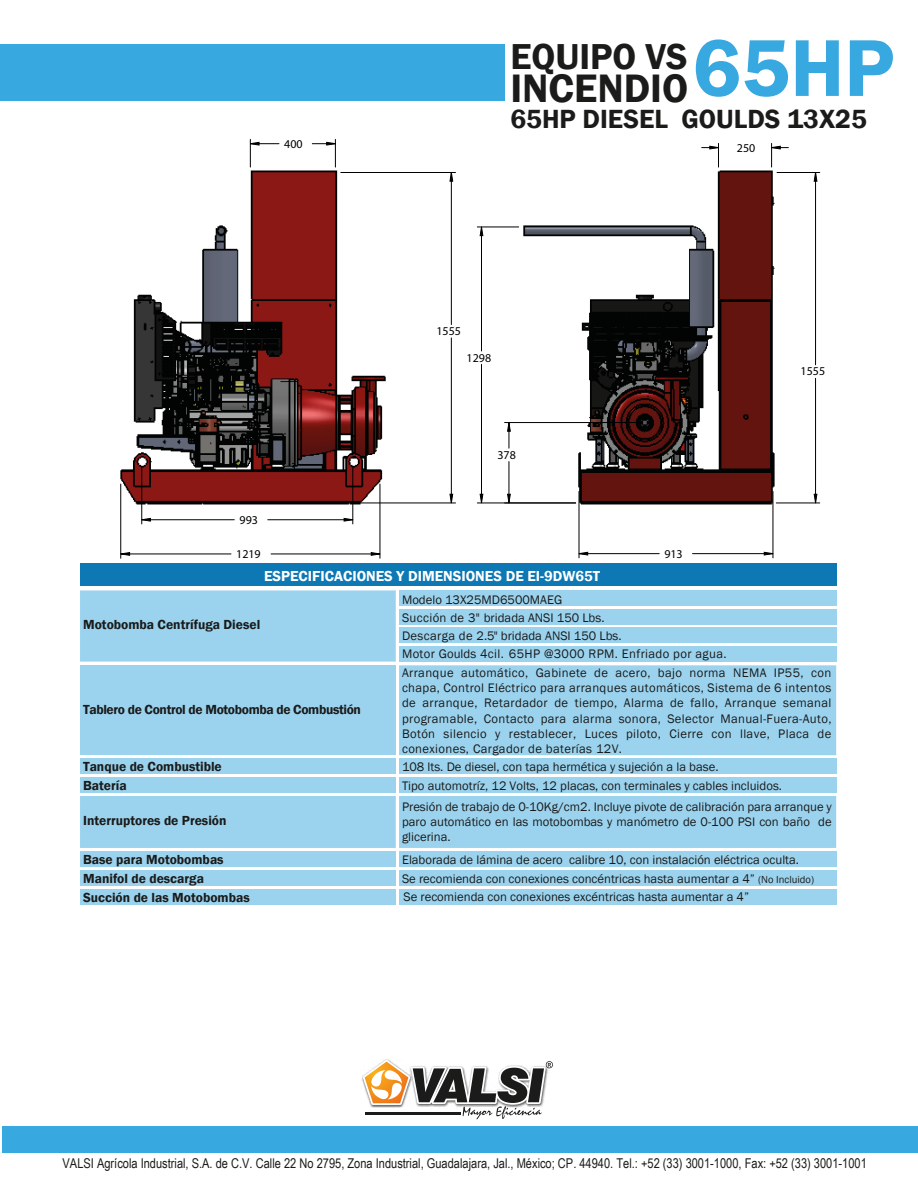
<style>
.page{position:relative;width:918px;height:1188px;background:#fff}
.page>*{position:absolute;margin:0;border:0;box-sizing:border-box;transform-origin:0 0}
.t1{font:600 83.4px "Franklin Gothic";color:#38a8e0}
.t2{font:600 40.8px "Franklin Gothic";color:#1b1b1a}
.t3{font:600 37.05px "Franklin Gothic";color:#1b1b1a}
.t4{font:600 27px "Franklin Gothic";color:#1b1b1a}
.t5{font:600 14.85px "Franklin Gothic";color:#fff}
.t6{font:13.5px "Arial Narrow";color:#1b1b1a}
.t7{font:600 13.5px "Franklin Gothic";color:#1b1b1a}
.t8{font:600 13.5px "Franklin Gothic";letter-spacing:-.025em;color:#1b1b1a}
.t9{font:12.75px/15.3px "Franklin Gothic";color:#1b1b1a;text-align:justify}
.t10{font:12px "Arial";color:#000}
.s1{font-size:10.5px}
</style>
<div class="page">
<svg style="left:363px;top:1060px;width:190px;height:59px"></svg>
<hr style="left:365px;top:1114px;width:95px;height:1px;background:#1b1b1a">
<hr style="left:365px;top:1112px;width:95px;height:1px;background:#1b1b1a">
<div style="left:3px;top:1126px;width:915px;height:26px;background:#38a8e0"></div>
<div style="left:0;top:44px;width:504px;height:57px;background:#38a8e0"></div>
<div style="left:399px;top:759px;width:437px;height:15px;background:#9bd3ef"></div>
<div style="left:399px;top:777px;width:437px;height:15px;background:#9bd3ef"></div>
<div style="left:399px;top:851px;width:437px;height:15px;background:#9bd3ef"></div>
<div style="left:80px;top:796px;width:756px;height:52px;background:#9bd3ef"></div>
<svg style="left:80px;top:590px;width:756px;height:165px;background:#a1d5f0"></svg>
<div style="left:80px;top:665px;width:316px;height:90px;background:#9bd3ef"></div>
<div style="left:80px;top:759px;width:316px;height:15px;background:#9bd3ef"></div>
<div style="left:80px;top:564px;width:756px;height:22px;background:#0e78b4"></div>
<div style="left:80px;top:777px;width:316px;height:15px;background:#9bd3ef"></div>
<div style="left:80px;top:851px;width:316px;height:15px;background:#9bd3ef"></div>
<div style="left:399px;top:870px;width:437px;height:15px;background:#9bd3ef"></div>
<div style="left:80px;top:870px;width:316px;height:15px;background:#9bd3ef"></div>
<div style="left:399px;top:889px;width:437px;height:15px;background:#9bd3ef"></div>
<div style="left:80px;top:889px;width:316px;height:15px;background:#9bd3ef"></div>
<img style="left:500px;top:167px;width:297px;height:359px">
<img style="left:120px;top:167px;width:289px;height:359px">
<hr style="left:271px;top:554px;width:109px;height:1px;background:#000">
<hr style="left:121px;top:554px;width:110px;height:1px;background:#000">
<hr style="left:380px;top:484px;width:1px;height:74px;background:#000">
<hr style="left:120px;top:484px;width:1px;height:74px;background:#000">
<hr style="left:451px;top:172px;width:1px;height:153px;background:#000">
<hr style="left:451px;top:338px;width:1px;height:165px;background:#000">
<hr style="left:341px;top:172px;width:115px;height:1px;background:#000">
<hr style="left:353px;top:503px;width:103px;height:1px;background:#000">
<hr style="left:268px;top:519px;width:85px;height:1px;background:#000">
<hr style="left:142px;top:519px;width:92px;height:1px;background:#000">
<hr style="left:352px;top:467px;width:1px;height:57px;background:#000">
<hr style="left:141px;top:467px;width:1px;height:57px;background:#000">
<hr style="left:481px;top:227px;width:1px;height:124px;background:#000">
<hr style="left:481px;top:364px;width:1px;height:139px;background:#000">
<hr style="left:477px;top:227px;width:42px;height:1px;background:#000">
<hr style="left:477px;top:503px;width:99px;height:1px;background:#000">
<hr style="left:815px;top:378px;width:1px;height:125px;background:#000">
<hr style="left:815px;top:172px;width:1px;height:193px;background:#000">
<hr style="left:776px;top:503px;width:44px;height:1px;background:#000">
<hr style="left:777px;top:172px;width:43px;height:1px;background:#000">
<hr style="left:693px;top:553px;width:80px;height:1px;background:#000">
<hr style="left:579px;top:553px;width:80px;height:1px;background:#000">
<hr style="left:773px;top:491px;width:1px;height:67px;background:#000">
<hr style="left:579px;top:491px;width:1px;height:67px;background:#000">
<hr style="left:509px;top:462px;width:1px;height:41px;background:#000">
<hr style="left:505px;top:422px;width:134px;height:1px;background:#000">
<svg style="left:370px;top:552px;width:11px;height:4px"></svg>
<svg style="left:120px;top:552px;width:10px;height:4px"></svg>
<svg style="left:312px;top:139px;width:24px;height:28px"></svg>
<svg style="left:249px;top:139px;width:30px;height:28px"></svg>
<svg style="left:449px;top:173px;width:5px;height:9px"></svg>
<svg style="left:449px;top:493px;width:5px;height:11px"></svg>
<svg style="left:343px;top:518px;width:11px;height:4px"></svg>
<svg style="left:141px;top:518px;width:10px;height:4px"></svg>
<svg style="left:479px;top:226px;width:5px;height:10px"></svg>
<svg style="left:479px;top:493px;width:5px;height:11px"></svg>
<svg style="left:813px;top:493px;width:5px;height:11px"></svg>
<svg style="left:813px;top:173px;width:5px;height:9px"></svg>
<svg style="left:771px;top:143px;width:17px;height:24px"></svg>
<svg style="left:702px;top:143px;width:17px;height:24px"></svg>
<svg style="left:763px;top:551px;width:11px;height:5px"></svg>
<svg style="left:578px;top:551px;width:10px;height:5px"></svg>
<svg style="left:507px;top:493px;width:4px;height:11px"></svg>
<svg style="left:507px;top:422px;width:4px;height:26px"></svg>
<p class="t10" style="left:284px;top:136px;width:20px">400</p>
<p class="t10" style="left:240px;top:512px;width:20px">993</p>
<p class="t10" style="left:236px;top:547px;width:26px">1219</p>
<h1 class="t1" style="left:693px;top:19px;width:204px">65HP</h1>
<h3 class="t3" style="left:510px;top:35px;width:179px">EQUIPO VS</h3>
<h2 class="t2" style="left:510px;top:64px;width:179px">INCENDIO</h2>
<h3 class="t4" style="left:510px;top:103px;width:358px">65HP DIESEL GOULDS 13X25</h3>
<p class="t10" style="left:436px;top:324px;width:26px">1555</p>
<p class="t10" style="left:467px;top:350px;width:26px">1298</p>
<p class="t10" style="left:497px;top:447px;width:20px">378</p>
<p class="t10" style="left:737px;top:140px;width:20px">250</p>
<p class="t10" style="left:664px;top:546px;width:20px">913</p>
<p class="t10" style="left:801px;top:364px;width:26px">1555</p>
<p class="t5" style="left:264px;top:567px;width:338px">ESPECIFICACIONES Y DIMENSIONES DE EI-9DW65T</p>
<p class="t7" style="left:83px;top:617px;width:179px">Motobomba Centrífuga Diesel</p>
<p class="t8" style="left:83px;top:701px;width:279px">Tablero de Control de Motobomba de Combustión</p>
<p class="t9" style="left:402px;top:590px;width:326px;line-height:18px;text-align:left">Modelo 13X25MD6500MAEG<br>Succión de 3" bridada ANSI 150 Lbs.<br>Descarga de 2.5" bridada ANSI 150 Lbs.<br>Motor Goulds 4cil. 65HP @3000 RPM. Enfriado por agua.</p>
<p class="t9" style="left:402px;top:665px;width:431px">Arranque automático, Gabinete de acero, bajo norma NEMA IP55, con chapa, Control Eléctrico para arranques automáticos, Sistema de 6 intentos de arranque, Retardador de tiempo, Alarma de fallo, Arranque semanal programable, Contacto para alarma sonora, Selector Manual-Fuera-Auto, Botón silencio y restablecer, Luces piloto, Cierre con llave, Placa de conexiones, Cargador de baterías 12V.</p>
<p class="t7" style="left:83px;top:759px;width:140px">Tanque de Combustible</p>
<p class="t9" style="left:402px;top:759px;width:318px">108 lts. De diesel, con tapa hermética y sujeción a la base.</p>
<p class="t7" style="left:83px;top:777px;width:45px">Batería</p>
<p class="t9" style="left:402px;top:778px;width:382px">Tipo automotríz, 12 Volts, 12 placas, con terminales y cables incluidos.</p>
<p class="t7" style="left:83px;top:812px;width:145px">Interruptores de Presión</p>
<p class="t9" style="left:402px;top:798px;width:431px">Presión de trabajo de 0-10Kg/cm2. Incluye pivote de calibración para arranque y paro automático en las motobombas y manómetro de 0-100 PSI con baño de glicerina.</p>
<p class="t7" style="left:83px;top:851px;width:142px">Base para Motobombas</p>
<p class="t9" style="left:402px;top:852px;width:399px">Elaborada de lámina de acero calibre 10, con instalación eléctrica oculta.</p>
<p class="t7" style="left:83px;top:870px;width:122px">Manifol de descarga</p>
<p class="t9" style="left:402px;top:871px;width:414px">Se recomienda con conexiones concéntricas hasta aumentar a 4” <span class="s1">(No Incluido)</span></p>
<p class="t7" style="left:83px;top:889px;width:168px">Succión de las Motobombas</p>
<p class="t9" style="left:404px;top:889px;width:347px">Se recomienda con conexiones excéntricas hasta aumentar a 4”</p>
<p class="t6" style="left:63px;top:1155px;width:806px">VALSI Agrícola Industrial, S.A. de C.V. Calle 22 No 2795, Zona Industrial, Guadalajara, Jal., México; CP. 44940. Tel.: +52 (33) 3001-1000, Fax: +52 (33) 3001-1001</p>
</div>
